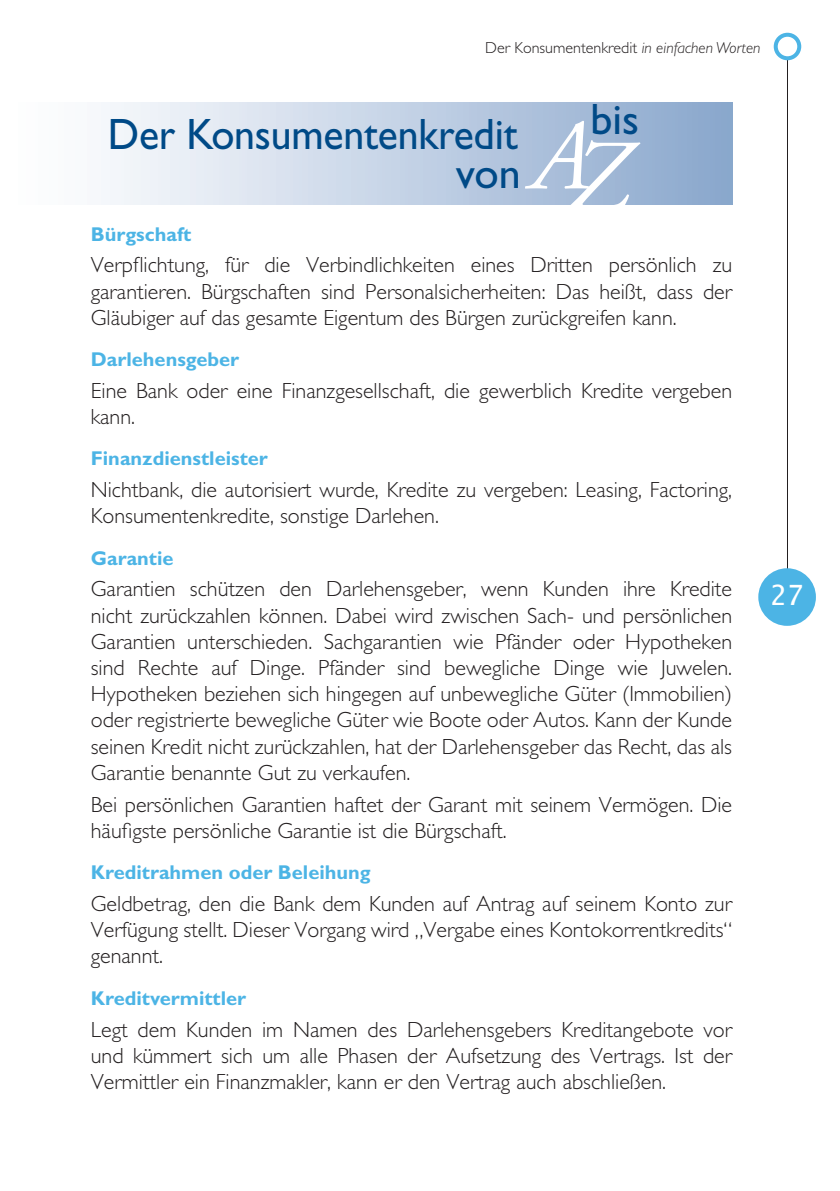
<style>
.page{position:relative;width:840px;height:1191px;background:#fff}
.page>*{position:absolute;margin:0;border:0;box-sizing:border-box;transform-origin:0 0}
.t1{font:italic 100px "Adobe Garamond Pro";color:#fff}
.TITOLO_SEZIONE_TEDES{font:44px "Gill Sans Std";letter-spacing:-.005em;color:#004a87;scale:.95 1}
.TITOLO_SEZIONE_TEDES-2{font:44px "Gill Sans Std";letter-spacing:-.005em;color:#004a87}
.t2{font:28px "Lucida Console";color:#fff}
.PARAGRAFO_TEDESCO{font:300 22px/26.2px "Gill Sans Std";color:#231f20;text-align:justify}
.TITOLETTO_PARAGRAFO{font:700 20px "Gill Sans Std";color:#4cb4e5}
.t3{font:300 16px "Gill Sans Std";color:#231f20}
.s1{font-style:italic}
</style>
<div class="page">
<hr style="left:786px;top:60px;width:1px;height:510px;background:#231f20">
<div style="left:759px;top:570px;width:54px;height:54px;background:#4cb4e5;border-radius:50%"></div>
<div style="left:757px;top:568px;width:58px;height:58px;border:4px solid #4cb4e5;border-radius:50%"></div>
<div style="left:773px;top:33px;width:27px;height:27px;border:4px solid #4cb4e5;border-radius:50%"></div>
<div style="left:0;top:102px;width:731px;height:102px;background:linear-gradient(to right,#fff,#8ca8cd)"></div>
<p class="t3" style="left:485px;top:38px;width:276px">Der Konsumentenkredit <span class="s1">in einfachen Worten</span></p>
<p class="TITOLO_SEZIONE_TEDES-2" style="left:590px;top:94px;width:50px">bis</p>
<p class="t1" style="left:569px;top:117px;width:62px">Z</p>
<p class="TITOLO_SEZIONE_TEDES" style="left:108px;top:109px;width:432px">Der Konsumentenkredit</p>
<p class="TITOLO_SEZIONE_TEDES-2" style="left:455px;top:148px;width:66px">von</p>
<p class="t1" style="left:530px;top:97px;width:61px">A</p>
<p class="TITOLETTO_PARAGRAFO" style="left:91px;top:222px;width:102px">Bürgschaft</p>
<p class="PARAGRAFO_TEDESCO" style="left:91px;top:252px;width:642px">Verpflichtung, für die Verbindlichkeiten eines Dritten persönlich zu garantieren. Bürgschaften sind Personalsicherheiten: Das heißt, dass der Gläubiger auf das gesamte Eigentum des Bürgen zurückgreifen kann.</p>
<p class="TITOLETTO_PARAGRAFO" style="left:91px;top:347px;width:150px">Darlehensgeber</p>
<p class="PARAGRAFO_TEDESCO" style="left:91px;top:378px;width:642px">Eine Bank oder eine Finanzgesellschaft, die gewerblich Kredite vergeben kann.</p>
<p class="TITOLETTO_PARAGRAFO" style="left:91px;top:447px;width:178px">Finanzdienstleister</p>
<p class="PARAGRAFO_TEDESCO" style="left:91px;top:477px;width:642px">Nichtbank, die autorisiert wurde, Kredite zu vergeben: Leasing, Factoring,<br>Konsumentenkredite, sonstige Darlehen.</p>
<p class="TITOLETTO_PARAGRAFO" style="left:91px;top:546px;width:84px">Garantie</p>
<p class="PARAGRAFO_TEDESCO" style="left:91px;top:576px;width:642px">Garantien schützen den Darlehensgeber, wenn Kunden ihre Kredite nicht zurückzahlen können. Dabei wird zwischen Sach- und persönlichen Garantien unterschieden. Sachgarantien wie Pfänder oder Hypotheken sind Rechte auf Dinge. Pfänder sind bewegliche Dinge wie Juwelen.<br>Hypotheken beziehen sich hingegen auf unbewegliche Güter (Immobilien) oder registrierte bewegliche Güter wie Boote oder Autos. Kann der Kunde seinen Kredit nicht zurückzahlen, hat der Darlehensgeber das Recht, das als Garantie benannte Gut zu verkaufen.</p>
<p class="PARAGRAFO_TEDESCO" style="left:91px;top:791px;width:642px">Bei persönlichen Garantien haftet der Garant mit seinem Vermögen. Die häufigste persönliche Garantie ist die Bürgschaft.</p>
<p class="TITOLETTO_PARAGRAFO" style="left:91px;top:860px;width:281px">Kreditrahmen oder Beleihung</p>
<p class="PARAGRAFO_TEDESCO" style="left:91px;top:890px;width:642px">Geldbetrag, den die Bank dem Kunden auf Antrag auf seinem Konto zur Verfügung stellt. Dieser Vorgang wird „Vergabe eines Kontokorrentkredits“ genannt.</p>
<p class="TITOLETTO_PARAGRAFO" style="left:91px;top:986px;width:157px">Kreditvermittler</p>
<p class="PARAGRAFO_TEDESCO" style="left:91px;top:1016px;width:642px">Legt dem Kunden im Namen des Darlehensgebers Kreditangebote vor und kümmert sich um alle Phasen der Aufsetzung des Vertrags. Ist der Vermittler ein Finanzmakler, kann er den Vertrag auch abschließen.</p>
<p class="t2" style="left:769px;top:583px;width:35px">27</p>
</div>
